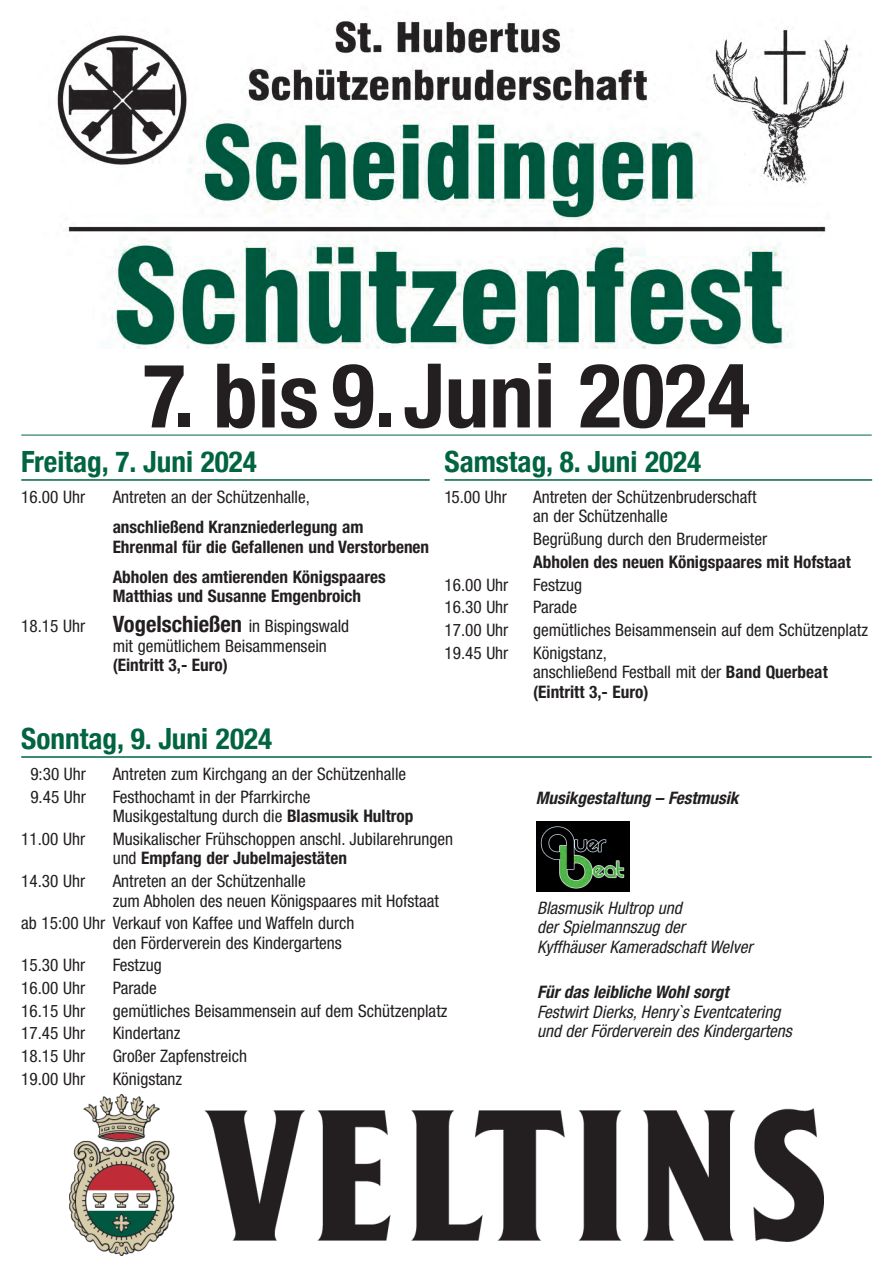
<style>
.page{position:relative;width:893px;height:1263px;background:#fff}
.page>*{position:absolute;margin:0;border:0;box-sizing:border-box;transform-origin:0 0}
.t1{font:700 condensed 89.25px "Helvetica Neue";color:#231f20}
.t2{font:700 condensed 29.25px "Helvetica Neue";color:#006540}
.t3{font:condensed 17.25px/19.5px "Helvetica Neue";color:#231f20}
.t4{font:italic condensed 17.25px/19.5px "Helvetica Neue";color:#231f20}
.t5{font:700 condensed 17.25px/19.5px "Helvetica Neue";color:#231f20}
.t6{font:700 condensed 17.25px "Helvetica Neue";color:#231f20}
.t7{font:italic 700 condensed 17.25px "Helvetica Neue";color:#231f20}
.s1{font-weight:700;font-size:22.5px}
.s2{font-weight:700}
</style>
<div class="page">
<img style="left:70px;top:1094px;width:753px;height:161px">
<img style="left:57px;top:21px;width:793px;height:328px">
<hr style="left:21px;top:479px;width:409px;height:2px;background:#006540">
<hr style="left:444px;top:479px;width:428px;height:2px;background:#006540">
<hr style="left:21px;top:435px;width:851px;height:1px;background:#006540">
<hr style="left:21px;top:756px;width:851px;height:2px;background:#006540">
<img style="left:536px;top:821px;width:94px;height:71px">
<p class="t1" style="left:143px;top:342px;width:609px">7. bis 9.Juni 2024</p>
<p class="t2" style="left:21px;top:444px;width:237px">Freitag, 7. Juni 2024</p>
<p class="t3" style="left:21px;top:489px;width:65px">16.00 Uhr</p>
<p class="t3" style="left:113px;top:489px;width:199px">Antreten an der Schützenhalle,</p>
<p class="t5" style="left:113px;top:519px;width:318px">anschließend Kranzniederlegung am<br>Ehrenmal für die Gefallenen und Verstorbenen</p>
<p class="t5" style="left:113px;top:568px;width:275px">Abholen des amtierenden Königspaares<br>Matthias und Susanne Emgenbroich</p>
<p class="t3" style="left:113px;top:618px;width:238px;text-indent:-91px">18.15 Uhr <span class="s1">Vogelschießen</span> in Bispingswald mit gemütlichem Beisammensein <span class="s2">(Eintritt 3,- Euro)</span></p>
<p class="t2" style="left:444px;top:444px;width:258px">Samstag, 8. Juni 2024</p>
<p class="t3" style="left:444px;top:489px;width:64px">15.00 Uhr</p>
<p class="t3" style="left:533px;top:489px;width:225px">Antreten der Schützenbruderschaft an der Schützenhalle</p>
<p class="t3" style="left:533px;top:531px;width:236px">Begrüßung durch den Brudermeister</p>
<p class="t6" style="left:533px;top:551px;width:319px">Abholen des neuen Königspaares mit Hofstaat</p>
<p class="t3" style="left:444px;top:576px;width:65px">16.00 Uhr</p>
<p class="t3" style="left:533px;top:576px;width:51px">Festzug</p>
<p class="t3" style="left:444px;top:599px;width:65px">16.30 Uhr</p>
<p class="t3" style="left:533px;top:599px;width:46px">Parade</p>
<p class="t3" style="left:444px;top:621px;width:65px">17.00 Uhr</p>
<p class="t3" style="left:533px;top:621px;width:336px">gemütliches Beisammensein auf dem Schützenplatz</p>
<p class="t3" style="left:444px;top:644px;width:65px">19.45 Uhr</p>
<p class="t3" style="left:533px;top:644px;width:296px">Königstanz,<br>anschließend Festball mit der <span class="s2">Band Querbeat (Eintritt 3,- Euro)</span></p>
<p class="t2" style="left:21px;top:721px;width:252px">Sonntag, 9. Juni 2024</p>
<p class="t3" style="left:30px;top:766px;width:57px">9:30 Uhr</p>
<p class="t3" style="left:113px;top:766px;width:295px">Antreten zum Kirchgang an der Schützenhalle</p>
<p class="t3" style="left:30px;top:788px;width:57px">9.45 Uhr</p>
<p class="t3" style="left:113px;top:788px;width:302px">Festhochamt in der Pfarrkirche<br>Musikgestaltung durch die <span class="s2">Blasmusik Hultrop</span></p>
<p class="t3" style="left:21px;top:830px;width:65px">11.00 Uhr</p>
<p class="t3" style="left:113px;top:830px;width:342px">Musikalischer Frühschoppen anschl. Jubilarehrungen und <span class="s2">Empfang der Jubelmajestäten</span></p>
<p class="t3" style="left:21px;top:873px;width:65px">14.30 Uhr</p>
<p class="t3" style="left:113px;top:873px;width:328px">Antreten an der Schützenhalle<br>zum Abholen des neuen Königspaares mit Hofstaat</p>
<p class="t3" style="left:113px;top:915px;width:243px;text-indent:-91px">ab 15:00 Uhr Verkauf von Kaffee und Waffeln durch den Förderverein des Kindergartens</p>
<p class="t3" style="left:21px;top:957px;width:65px">15.30 Uhr</p>
<p class="t3" style="left:113px;top:957px;width:51px">Festzug</p>
<p class="t3" style="left:21px;top:980px;width:65px">16.00 Uhr</p>
<p class="t3" style="left:113px;top:980px;width:46px">Parade</p>
<p class="t3" style="left:21px;top:1002px;width:65px">16.15 Uhr</p>
<p class="t3" style="left:113px;top:1002px;width:336px">gemütliches Beisammensein auf dem Schützenplatz</p>
<p class="t3" style="left:21px;top:1025px;width:65px">17.45 Uhr</p>
<p class="t3" style="left:113px;top:1025px;width:69px">Kindertanz</p>
<p class="t3" style="left:21px;top:1048px;width:65px">18.15 Uhr</p>
<p class="t3" style="left:113px;top:1048px;width:136px">Großer Zapfenstreich</p>
<p class="t3" style="left:21px;top:1070px;width:65px">19.00 Uhr</p>
<p class="t3" style="left:113px;top:1070px;width:71px">Königstanz</p>
<p class="t7" style="left:536px;top:791px;width:204px">Musikgestaltung – Festmusik</p>
<p class="t4" style="left:537px;top:899px;width:220px">Blasmusik Hultrop und<br>der Spielmannszug der<br>Kyffhäuser Kameradschaft Welver</p>
<p class="t4" style="left:537px;top:984px;width:260px"><span class="s2">Für das leibliche Wohl sorgt<br></span>Festwirt Dierks,Henry`s Eventcatering und der Förderverein des Kindergartens</p>
</div>
